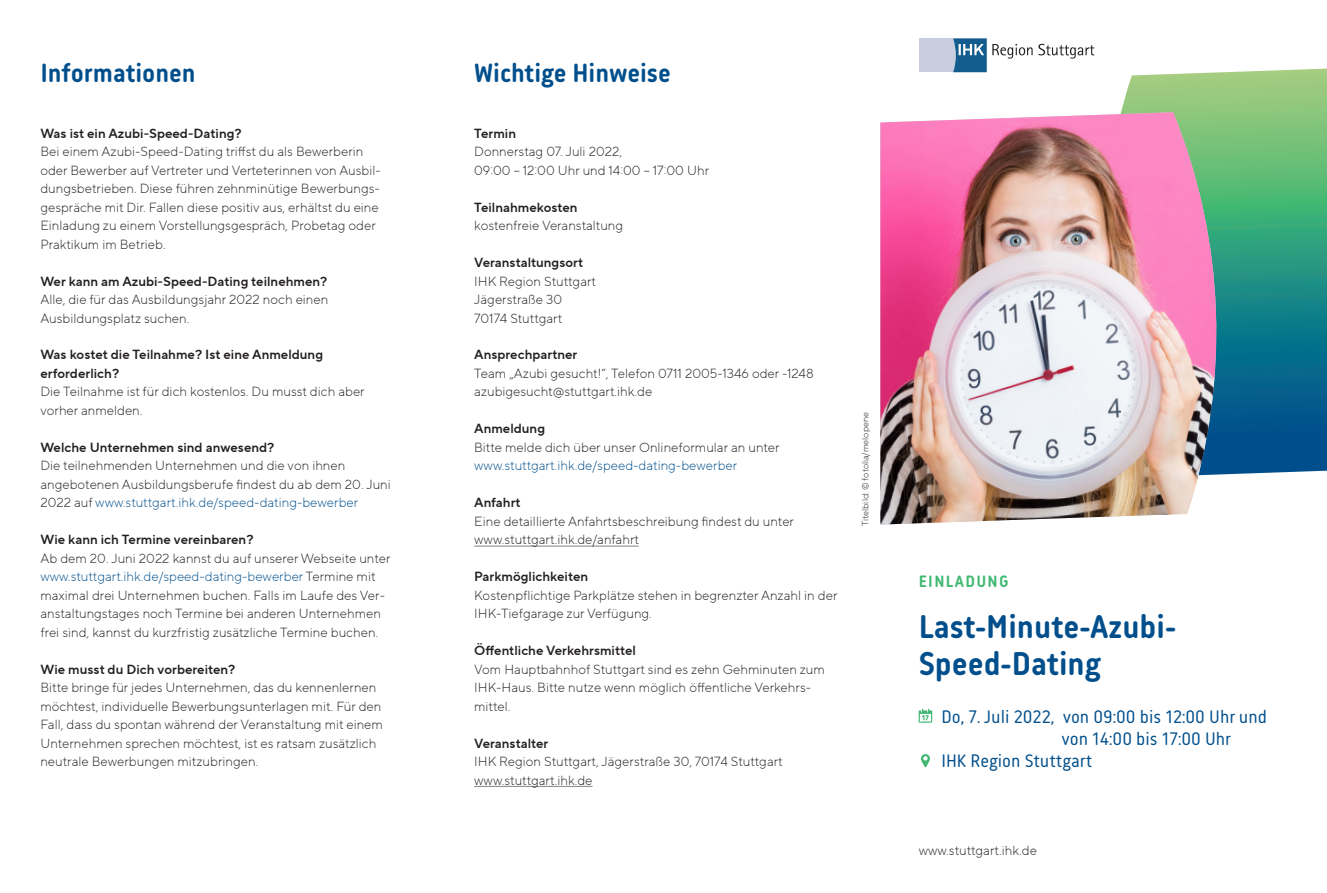
<style>
.page{position:relative;width:1327px;height:893px;background:#fff}
.page>*{position:absolute;margin:0;border:0;box-sizing:border-box;transform-origin:0 0}
.t1{font:700 33.75px/37.2px "Korb";color:#004f8c}
.H1_Innenseite{font:700 27px "Korb";color:#004f8c}
.t2{font:18.6px "Korb";color:#004f8c}
.t3{font:700 16.8px "Korb";letter-spacing:.08em;color:#40b872}
.Fließtext{font:300 13.2px/18.5px "TT Norms Pro";letter-spacing:.005em;color:#231f20}
.Fließtext__halbe_Lee{font:300 13.2px/18.5px "TT Norms Pro";letter-spacing:.005em;color:#231f20}
.Fließtext-2{font:13.2px "TT Norms Pro Dm Bd";letter-spacing:.005em;color:#231f20}
.Bildnachweis{font:300 9px "TT Norms Pro";color:#231f20}
.s1{color:#004f8c}
.s2{font-family:"TT Norms Pro Dm Bd";font-weight:400}
</style>
<div class="page">
<svg style="left:1121px;top:68px;width:206px;height:407px;background:#439985"></svg>
<img style="left:880px;top:112px;width:350px;height:413px">
<svg style="left:918px;top:709px;width:14px;height:14px"></svg>
<svg style="left:921px;top:754px;width:9px;height:13px"></svg>
<div style="left:919px;top:38px;width:67px;height:34px;background:#c8cee0"></div>
<svg style="left:953px;top:38px;width:33px;height:34px"></svg>
<svg style="left:992px;top:44px;width:40px;height:15px"></svg>
<svg style="left:1038px;top:44px;width:56px;height:15px"></svg>
<hr style="left:474px;top:546px;width:165px;height:1px;background:#808285">
<hr style="left:474px;top:786px;width:118px;height:1px;background:#808285">
<p class="H1_Innenseite" style="left:40px;top:58px;width:157px">Informationen</p>
<p class="H1_Innenseite" style="left:474px;top:58px;width:198px">Wichtige Hinweise</p>
<p class="Fließtext-2" style="left:40px;top:123px;width:203px">Was ist ein Azubi-Speed-Dating?</p>
<p class="Fließtext" style="left:40px;top:142px;width:342px">Bei einem Azubi-Speed-Dating triffst du als Bewerberin oder Bewerber auf Vertreter und Verteterinnen von Ausbil&shy;dungsbetrieben. Diese führen zehnminütige Bewerbungs&shy;gespräche mit Dir. Fallen diese positiv aus, erhältst du eine Einladung zu einem Vorstellungsgespräch, Probetag oder Praktikum im Betrieb.</p>
<p class="Fließtext-2" style="left:40px;top:271px;width:288px">Wer kann am Azubi-Speed-Dating teilnehmen?</p>
<p class="Fließtext" style="left:40px;top:290px;width:289px">Alle, die für das Ausbildungsjahr 2022 noch einen</p>
<p class="Fließtext" style="left:40px;top:309px;width:150px">Ausbildungsplatz suchen.</p>
<p class="Fließtext-2" style="left:40px;top:345px;width:284px">Was kostet die Teilnahme? Ist eine Anmeldung</p>
<p class="Fließtext-2" style="left:40px;top:364px;width:80px">erforderlich?</p>
<p class="Fließtext" style="left:40px;top:382px;width:326px">Die Teilnahme ist für dich kostenlos. Du musst dich aber vorher anmelden.</p>
<p class="Fließtext-2" style="left:40px;top:438px;width:235px">Welche Unternehmen sind anwesend?</p>
<p class="Fließtext" style="left:40px;top:456px;width:306px">Die teilnehmenden Unternehmen und die von ihnen</p>
<p class="Fließtext" style="left:40px;top:475px;width:352px">angebotenen Ausbildungsberufe findest du ab dem 20. Juni<br>2022 auf <span class="s1">www.stuttgart.ihk.de/speed-dating-bewerber</span></p>
<p class="Fließtext-2" style="left:40px;top:530px;width:215px">Wie kann ich Termine vereinbaren?</p>
<p class="Fließtext" style="left:40px;top:549px;width:352px">Ab dem 20. Juni 2022 kannst du auf unserer Webseite unter <span class="s1">www.stuttgart.ihk.de/speed-dating-bewerber</span> Termine mit maximal drei Unternehmen buchen. Falls im Laufe des Ver&shy;anstaltungstages noch Termine bei anderen Unternehmen frei sind, kannst du kurzfristig zusätzliche Termine buchen.</p>
<p class="Fließtext-2" style="left:40px;top:659px;width:197px">Wie musst du Dich vorbereiten?</p>
<p class="Fließtext" style="left:40px;top:678px;width:344px">Bitte bringe für jedes Unternehmen, das du kennenlernen möchtest, individuelle Bewerbungsunterlagen mit. Für den Fall, dass du spontan während der Veranstaltung mit einem Unternehmen sprechen möchtest, ist es ratsam zusätzlich neutrale Bewerbungen mitzubringen.</p>
<p class="Fließtext__halbe_Lee" style="left:474px;top:124px;width:236px"><span class="s2">Termin<br></span>Donnerstag 07. Juli 2022,<br>09:00 – 12:00 Uhr und 14:00 – 17:00 Uhr</p>
<p class="Fließtext__halbe_Lee" style="left:474px;top:198px;width:150px"><span class="s2">Teilnahmekosten </span>kostenfreie Veranstaltung</p>
<p class="Fließtext__halbe_Lee" style="left:474px;top:253px;width:123px"><span class="s2">Veranstaltungsort<br></span>IHK Region Stuttgart<br>Jägerstraße 30<br>70174 Stuttgart</p>
<p class="Fließtext__halbe_Lee" style="left:474px;top:345px;width:341px"><span class="s2">Ansprechpartner<br></span>Team „Azubi gesucht!“, Telefon 0711 2005-1346 oder -1248 azubigesucht@stuttgart.ihk.de</p>
<p class="Fließtext__halbe_Lee" style="left:474px;top:419px;width:307px"><span class="s2">Anmeldung<br></span>Bitte melde dich über unser Onlineformular an unter <span class="s1">www.stuttgart.ihk.de/speed-dating-bewerber</span></p>
<p class="Fließtext__halbe_Lee" style="left:474px;top:493px;width:321px"><span class="s2">Anfahrt<br></span>Eine detaillierte Anfahrtsbeschreibung findest du unter www.stuttgart.ihk.de/anfahrt</p>
<p class="Fließtext__halbe_Lee" style="left:474px;top:567px;width:365px"><span class="s2">Parkmöglichkeiten<br></span>Kostenpflichtige Parkplätze stehen in begrenzter Anzahl in der<br>IHK-Tiefgarage zur Verfügung.</p>
<p class="Fließtext__halbe_Lee" style="left:474px;top:641px;width:352px"><span class="s2">Öffentliche Verkehrsmittel<br></span>Vom Hauptbahnhof Stuttgart sind es zehn Gehminuten zum IHK-Haus. Bitte nutze wenn möglich öffentliche Verkehrs&shy;mittel.</p>
<p class="Fließtext__halbe_Lee" style="left:474px;top:734px;width:310px"><span class="s2">Veranstalter<br></span>IHK Region Stuttgart, Jägerstraße 30, 70174 Stuttgart www.stuttgart.ihk.de</p>
<p class="Bildnachweis" style="left:859px;top:526px;width:115px;rotate:-90deg">Titelbild: © fotolia/melopene</p>
<p class="t3" style="left:918px;top:572px;width:91px">EINLADUNG</p>
<h1 class="t1" style="left:918px;top:608px;width:259px">Last-Minute-Azubi-<br>Speed-Dating</h1>
<h3 class="t2" style="left:941px;top:706px;width:327px">Do, 7. Juli 2022, von 09:00 bis 12:00 Uhr und</h3>
<h3 class="t2" style="left:1061px;top:728px;width:171px">von 14:00 bis 17:00 Uhr</h3>
<h3 class="t2" style="left:941px;top:750px;width:152px">IHK Region Stuttgart</h3>
<p class="Fließtext" style="left:918px;top:841px;width:120px">www.stuttgart.ihk.de</p>
</div>
